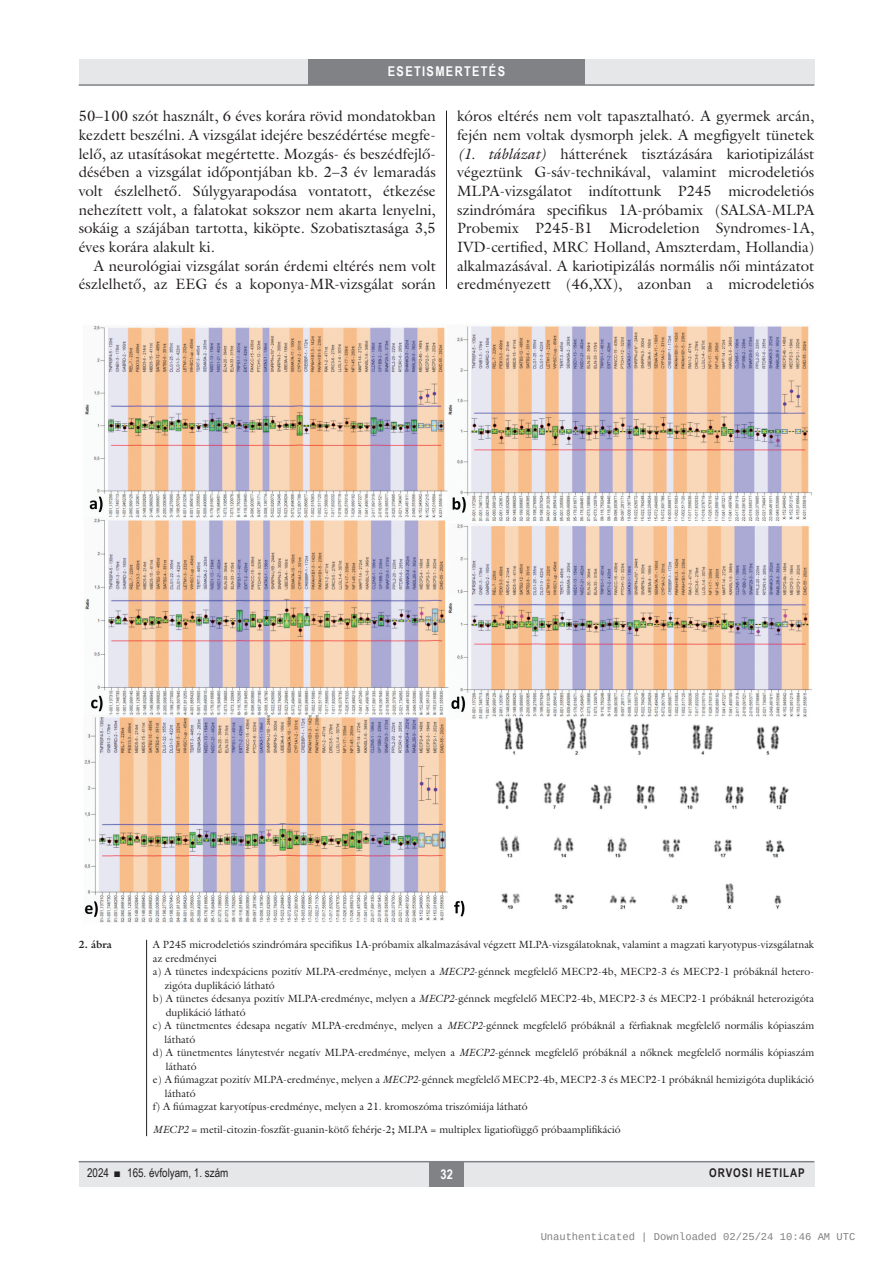
<style>
.page{position:relative;width:893px;height:1263px;background:#fff}
.page>*{position:absolute;margin:0;border:0;box-sizing:border-box;transform-origin:0 0}
.Body_Text{font:15px/18.6px "Galliard Reg";color:#231f20;text-align:justify}
.rovatcim_jo{font:700 13.5px "Arial Narrow";letter-spacing:.1em;color:#fff}
.oldalszam{font:700 13.5px "Arial Narrow";color:#fff}
.pagina{font:12px "Arial Narrow";color:#231f20}
.pagina-2{font:700 12px "Arial Narrow";letter-spacing:.08em;color:#231f20}
.kepalairas2{font:10.5px/13.5px "Galliard Reg";color:#231f20}
.t1{font:10.5px "Liberation Mono";color:rgb(0 0 0/.5)}
.kepalairas1{font:700 10.5px "Galliard Reg";color:#231f20}
.s1{font-style:italic}
.s2{font-weight:700}
</style>
<div class="page">
<div style="left:79px;top:1161px;width:735px;height:25px;background:#e6e7e9"></div>
<hr style="left:79px;top:1161px;width:735px;height:1px;background:#808285">
<div style="left:430px;top:1161px;width:34px;height:25px;background:#808285"></div>
<div style="left:79px;top:60px;width:735px;height:25px;background:#e6e7e9"></div>
<div style="left:308px;top:60px;width:277px;height:25px;background:#808285"></div>
<hr style="left:79px;top:84px;width:735px;height:2px;background:#808285">
<hr style="left:446px;top:111px;width:1px;height:1026px;background:#231f20">
<img style="left:84px;top:325px;width:728px;height:598px">
<div style="left:79px;top:940px;width:735px;height:197px;background:#fff"></div>
<hr style="left:146px;top:940px;width:1px;height:196px;background:#231f20">
<p class="rovatcim_jo" style="left:388px;top:61px;width:119px">ESETISMERTETÉS</p>
<p class="Body_Text" style="left:79px;top:107px;width:359px">50–100 szót használt, 6 éves korára rövid mondatokban kezdett beszélni. A vizsgálat idejére beszédértése megfe&shy;lelő, az utasításokat megértette. Mozgás- és beszédfejlő&shy;désében a vizsgálat időpontjában kb. 2–3 év lemaradás volt észlelhető. Súlygyarapodása vontatott, étkezése nehezített volt, a falatokat sokszor nem akarta lenyelni, sokáig a szájában tartotta, kiköpte. Szobatisztasága 3,5 éves korára alakult ki.</p>
<p class="Body_Text" style="left:79px;top:256px;width:359px;text-align:right">A neurológiai vizsgálat során érdemi eltérés nem volt észlelhető, az EEG és a koponya-MR-vizsgálat során</p>
<p class="Body_Text" style="left:457px;top:107px;width:359px">kóros eltérés nem volt tapasztalható. A gyermek arcán, fején nem voltak dysmorph jelek. A megfigyelt tünetek <span class="s1">(1. táblázat)</span> hátterének tisztázására kariotipizálást végeztünk G-sáv-technikával, valamint microdeletiós MLPA-vizsgálatot indítottunk P245 microdeletiós szindrómára specifikus 1A-próbamix (SALSA-MLPA Probemix P245-B1 Microdeletion Syndromes-1A, IVD-certified, MRC Holland, Amszterdam, Hollandia) alkalmazásával. A kariotipizálás normális női mintázatot eredményezett (46,XX), azonban a microdeletiós</p>
<p class="kepalairas1" style="left:79px;top:938px;width:35px">2. ábra</p>
<p class="kepalairas2" style="left:153px;top:938px;width:663px">A P245 microdeletiós szindrómára specifikus 1A-próbamix alkalmazásával végzett MLPA-vizsgálatoknak, valamint a magzati karyotypus-vizsgálatnak az eredményei</p>
<p class="kepalairas2" style="left:165px;top:965px;width:650px;text-indent:-12px">a) A tünetes indexpáciens pozitív MLPA-eredménye, melyen a <span class="s1">MECP2</span>-génnek megfelelő MECP2-4b, MECP2-3 és MECP2-1 próbáknál hetero&shy;zigóta duplikáció látható</p>
<p class="kepalairas2" style="left:166px;top:992px;width:650px;text-indent:-13px">b) A tünetes édesanya pozitív MLPA-eredménye, melyen a <span class="s1">MECP2</span>-génnek megfelelő MECP2-4b, MECP2-3 és MECP2-1 próbáknál heterozigóta duplikáció látható</p>
<p class="kepalairas2" style="left:165px;top:1019px;width:651px;text-indent:-12px">c) A tünetmentes édesapa negatív MLPA-eredménye, melyen a <span class="s1">MECP2</span>-génnek megfelelő próbáknál a férfiaknak megfelelő normális kópiaszám látható</p>
<p class="kepalairas2" style="left:166px;top:1046px;width:650px;text-indent:-13px">d) A tünetmentes lánytestvér negatív MLPA-eredménye, melyen a <span class="s1">MECP2</span>-génnek megfelelő próbáknál a nőknek megfelelő normális kópiaszám látható</p>
<p class="kepalairas2" style="left:165px;top:1073px;width:651px;text-indent:-12px">e) A fiúmagzat pozitív MLPA-eredménye, melyen a <span class="s1">MECP2</span>-génnek megfelelő MECP2-4b, MECP2-3 és MECP2-1 próbáknál hemizigóta duplikáció látható</p>
<p class="kepalairas2" style="left:153px;top:1100px;width:376px">f) A fiúmagzat karyotípus-eredménye, melyen a 21. kromoszóma triszómiája látható</p>
<p class="kepalairas2" style="left:153px;top:1122px;width:469px"><span class="s1">MECP2</span> = metil-citozin-foszfát-guanin<span class="s2">-</span>kötő fehérje-2<span class="s2">;</span> MLPA = multiplex ligatiofüggő próbaamplifikáció</p>
<p class="pagina" style="left:87px;top:1164px;width:143px">2024 ■ 165. évfolyam, 1. szám</p>
<p class="oldalszam" style="left:441px;top:1163px;width:14px">32</p>
<p class="pagina-2" style="left:709px;top:1164px;width:97px">ORVOSI HETILAP</p>
<p class="t1" style="left:540px;top:1232px;width:316px">Unauthenticated | Downloaded 02/25/24 10:46 AM UTC</p>
</div>
